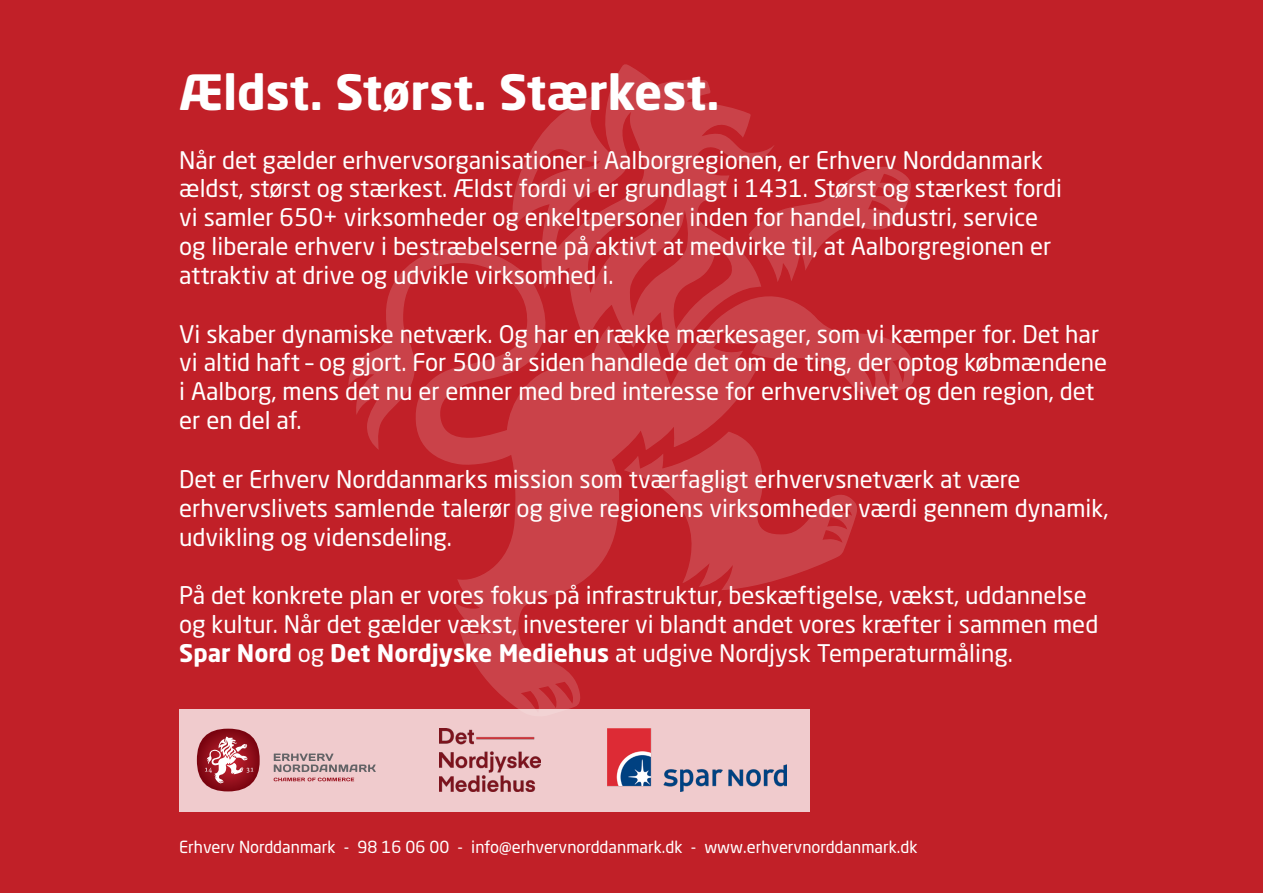
<style>
.page{position:relative;width:1263px;height:893px;background:#c12028}
.page>*{position:absolute;margin:0;border:0;box-sizing:border-box;transform-origin:0 0}
.t1{font:700 48px "Neo Sans Std";color:#fff}
.t2{font:24px/28.8px "Neo Sans Std";color:#fff}
.t3{font:16.5px "Neo Sans Std";color:#fff}
.s1{font-weight:700}
</style>
<div class="page">
<svg style="left:512px;top:64px;width:262px;height:182px;fill:#ca4249"></svg>
<svg style="left:348px;top:246px;width:385px;height:463px"></svg>
<svg style="left:624px;top:432px;width:233px;height:158px"></svg>
<svg style="left:707px;top:165px;width:208px;height:239px"></svg>
<div style="left:179px;top:709px;width:630px;height:102px;background:#f0cbcd"></div>
<svg style="left:274px;top:778px;width:80px;height:3px"></svg>
<svg style="left:274px;top:754px;width:102px;height:18px"></svg>
<div style="left:197px;top:729px;width:63px;height:62px;background:#820813;border-radius:31px"></div>
<svg style="left:205px;top:736px;width:48px;height:47px"></svg>
<img style="left:608px;top:729px;width:179px;height:62px">
<img style="left:439px;top:729px;width:102px;height:62px">
<p class="t1" style="left:179px;top:61px;width:542px">Ældst. Størst. Stærkest.</p>
<p class="t2" style="left:179px;top:145px;width:884px">Når det gælder erhvervsorganisationer i Aalborgregionen, er Erhverv Norddanmark ældst, størst og stærkest. Ældst fordi vi er grundlagt i 1431. Størst og stærkest fordi vi samler 650+ virksomheder og enkeltpersoner inden for handel, industri, service og liberale erhverv i bestræbelserne på aktivt at medvirke til, at Aalborgregionen er attraktiv at drive og udvikle virksomhed i.</p>
<p class="t2" style="left:179px;top:319px;width:929px">Vi skaber dynamiske netværk. Og har en række mærkesager, som vi kæmper for. Det har vi altid haft – og gjort. For 500 år siden handlede det om de ting, der optog købmændene i Aalborg, mens det nu er emner med bred interesse for erhvervslivet og den region, det er en del af.</p>
<p class="t2" style="left:179px;top:464px;width:931px">Det er Erhverv Norddanmarks mission som tværfagligt erhvervsnetværk at være erhvervslivets samlende talerør og give regionens virksomheder værdi gennem dynamik, udvikling og vidensdeling.</p>
<p class="t2" style="left:179px;top:581px;width:920px">På det konkrete plan er vores fokus på infrastruktur, beskæftigelse, vækst, uddannelse og kultur. Når det gælder vækst, investerer vi blandt andet vores kræfter i sammen med<br><span class="s1">Spar Nord</span> og <span class="s1">Det Nordjyske Mediehus</span> at udgive Nordjysk Temperaturmåling.</p>
<p class="t3" style="left:179px;top:837px;width:740px">Erhverv Norddanmark - 98 16 06 00 - info@erhvervnorddanmark.dk - www.erhvervnorddanmark.dk</p>
</div>
